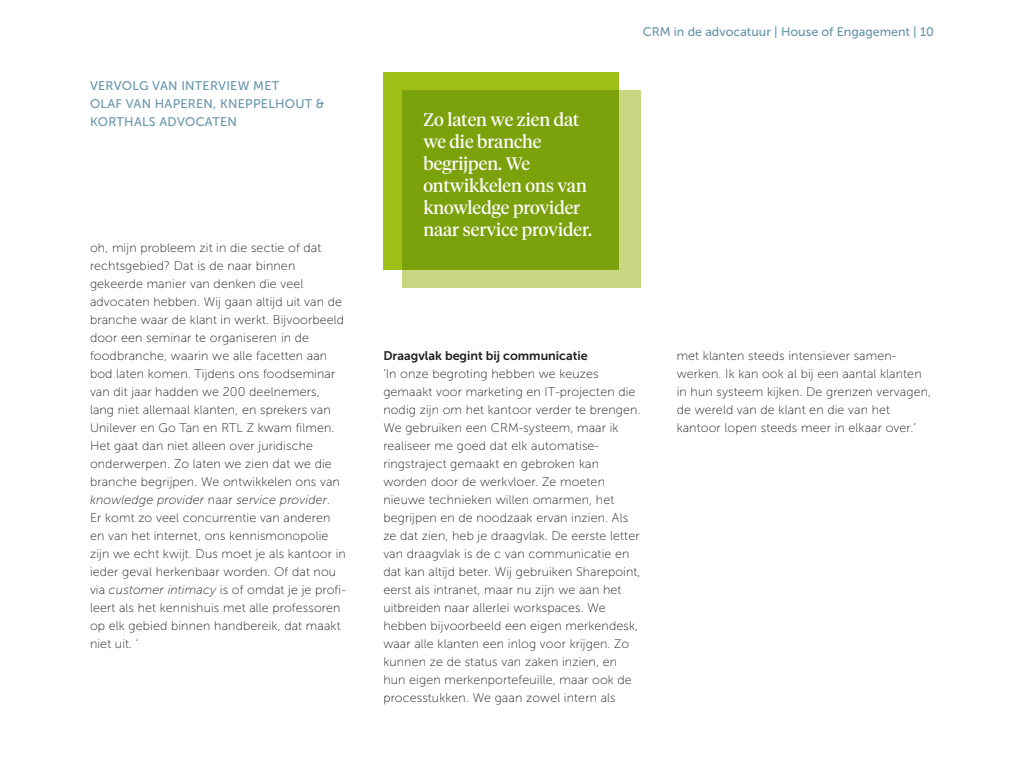
<style>
.page{position:relative;width:1024px;height:768px;background:#fff}
.page>*{position:absolute;margin:0;border:0;box-sizing:border-box;transform-origin:0 0}
.Intro_Tiempos{font:18px/22px "Tiempos Headline";color:#fff}
.Platte_tekst_Museo{font:12.5px/18px "Museo Sans 100";letter-spacing:.01em;color:#231f20}
.Kopregel{font:12.5px/18px "Museo Sans 500";letter-spacing:.02em;color:#6795ac}
.Kopregel-2{font:12.5px "Museo Sans 500";color:#6795ac}
.Tussenkop{font:12.5px "Museo Sans 700";color:#231f20}
.s1{font-style:italic}
</style>
<div class="page">
<div style="left:383px;top:72px;width:236px;height:198px;background:#9dbf17"></div>
<svg style="left:402px;top:90px;width:239px;height:198px;background:#88aa1f"></svg>
<p class="Kopregel" style="left:90px;top:77px;width:191px">VERVOLG VAN INTERVIEW MET</p>
<p class="Kopregel" style="left:90px;top:95px;width:236px">OLAF VAN HAPEREN, KNEPPELHOUT &amp;<br>KORTHALS ADVOCATEN</p>
<p class="Platte_tekst_Museo" style="left:90px;top:239px;width:257px">oh, mijn probleem zit in die sectie of dat rechtsgebied? Dat is de naar binnen gekeerde manier van denken die veel advocaten hebben. Wij gaan altijd uit van de branche waar de klant in werkt. Bijvoorbeeld door een seminar te organiseren in de foodbranche, waarin we alle facetten aan bod laten komen. Tijdens ons foodseminar van dit jaar hadden we 200 deelnemers, lang niet allemaal klanten, en sprekers van Unilever en Go Tan en RTL Z kwam filmen.<br>Het gaat dan niet alleen over juridische onderwerpen. Zo laten we zien dat we die branche begrijpen. We ontwikkelen ons van <span class="s1">knowledge provider</span> naar <span class="s1">service provider</span>.<br>Er komt zo veel concurrentie van anderen en van het internet, ons kennismonopolie zijn we echt kwijt. Dus moet je als kantoor in ieder geval herkenbaar worden. Of dat nou via <span class="s1">customer intimacy</span> is of omdat je je profi&shy;leert als het kennishuis met alle professoren op elk gebied binnen handbereik, dat maakt niet uit. ‘</p>
<p class="Intro_Tiempos" style="left:423px;top:108px;width:170px">Zo laten we zien dat we die branche begrijpen. We ontwikkelen ons van knowledge provider naar service provider.</p>
<p class="Kopregel-2" style="left:643px;top:25px;width:293px">CRM in de advocatuur | House of Engagement | 10</p>
<p class="Tussenkop" style="left:383px;top:349px;width:206px">Draagvlak begint bij communicatie</p>
<p class="Platte_tekst_Museo" style="left:383px;top:365px;width:259px">‘In onze begroting hebben we keuzes gemaakt voor marketing en IT-projecten die nodig zijn om het kantoor verder te brengen.<br>We gebruiken een CRM-systeem, maar ik realiseer me goed dat elk automatise&shy;ringstraject gemaakt en gebroken kan worden door de werkvloer. Ze moeten nieuwe technieken willen omarmen, het begrijpen en de noodzaak ervan inzien. Als ze dat zien, heb je draagvlak. De eerste letter van draagvlak is de c van communicatie en dat kan altijd beter. Wij gebruiken Sharepoint, eerst als intranet, maar nu zijn we aan het uitbreiden naar allerlei workspaces. We hebben bijvoorbeeld een eigen merkendesk, waar alle klanten een inlog voor krijgen. Zo kunnen ze de status van zaken inzien, en hun eigen merkenportefeuille, maar ook de processtukken. We gaan zowel intern als</p>
<p class="Platte_tekst_Museo" style="left:677px;top:347px;width:256px">met klanten steeds intensiever samen&shy;werken. Ik kan ook al bij een aantal klanten in hun systeem kijken. De grenzen vervagen, de wereld van de klant en die van het kantoor lopen steeds meer in elkaar over.’</p>
</div>
